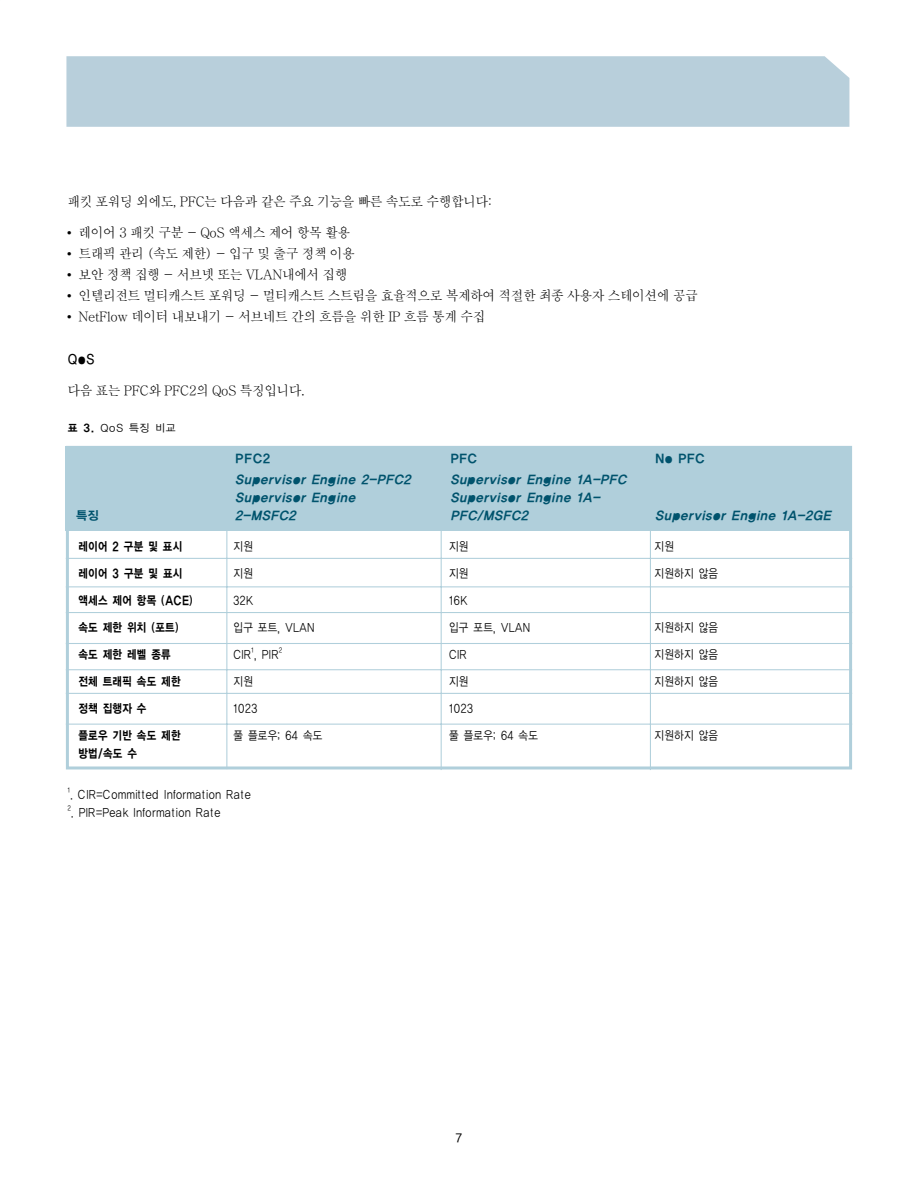
<style>
.page{position:relative;width:918px;height:1188px;background:#fff}
.page>*{position:absolute;margin:0;border:0;box-sizing:border-box;transform-origin:0 0}
.t1{font:500 13.5px "HY Sin Myeong Jo";letter-spacing:-.045em;color:#000;scale:.95 1}
.t2{font:13.5px "YGO13";color:#000;scale:.9 1}
.t3{font:12px "YGO12";letter-spacing:-.035em;color:#000;scale:.85 1}
.t4{font:italic 12px "YGO15";color:#00536d}
.t5{font:12px "YGO15";letter-spacing:-.04em;color:#000;scale:.85 1}
.t6{font:12px "YGO15";letter-spacing:-.055em;color:#00536d}
.t7{font:700 12px "HY Go Thic";color:#000}
.t8{font:10.5px "YGO12";letter-spacing:.005em;color:#000}
.s1{font-family:"YGO15"}
</style>
<div class="page">
<div style="left:66px;top:56px;width:783px;height:71px;background:#b8cfdb"></div>
<div style="left:66px;top:446px;width:786px;height:84px;background:#b0cfdb"></div>
<div style="left:66px;top:446px;width:786px;height:323px;border:3px solid #b0cfdb"></div>
<hr style="left:66px;top:612px;width:786px;height:1px;background:#b0cfdb">
<hr style="left:66px;top:558px;width:786px;height:1px;background:#b0cfdb">
<hr style="left:66px;top:586px;width:786px;height:1px;background:#b0cfdb">
<hr style="left:66px;top:643px;width:786px;height:1px;background:#b0cfdb">
<hr style="left:66px;top:693px;width:786px;height:1px;background:#b0cfdb">
<hr style="left:66px;top:724px;width:786px;height:1px;background:#b0cfdb">
<hr style="left:66px;top:669px;width:786px;height:1px;background:#b0cfdb">
<hr style="left:226px;top:473px;width:1px;height:296px;background:#b0cfdb">
<hr style="left:441px;top:473px;width:1px;height:297px;background:#b0cfdb">
<hr style="left:650px;top:473px;width:1px;height:297px;background:#b0cfdb">
<p class="t1" style="left:67px;top:196px;width:449px">패킷 포워딩 외에도, PFC는 다음과 같은 주요 기능을 빠른 속도로 수행합니다:</p>
<p class="t1" style="left:67px;top:227px;width:299px"><sup>●</sup> 레이어 3 패킷 구분 - QoS 액세스 제어 항목 활용</p>
<p class="t1" style="left:67px;top:248px;width:304px"><sup>●</sup> 트래픽 관리 (속도 제한) - 입구 및 출구 정책 이용</p>
<p class="t1" style="left:67px;top:269px;width:296px"><sup>●</sup> 보안 정책 집행 - 서브넷 또는 VLAN내에서 집행</p>
<p class="t1" style="left:67px;top:290px;width:665px"><sup>●</sup> 인텔리전트 멀티캐스트 포워딩 - 멀티캐스트 스트림을 효율적으로 복제하여 적절한 최종 사용자 스테이션에 공급</p>
<p class="t1" style="left:67px;top:311px;width:442px"><sup>●</sup> NetFlow 데이터 내보내기 - 서브네트 간의 흐름을 위한 IP 흐름 통계 수집</p>
<p class="t2" style="left:67px;top:353px;width:32px">QoS</p>
<p class="t1" style="left:67px;top:385px;width:252px">다음 표는 PFC와 PFC2의 QoS 특징입니다.</p>
<p class="t8" style="left:67px;top:423px;width:110px"><span class="s1">표 3.</span> QoS 특징 비교</p>
<p class="t6" style="left:235px;top:453px;width:37px">PFC2</p>
<p class="t6" style="left:450px;top:453px;width:29px">PFC</p>
<p class="t6" style="left:655px;top:453px;width:52px">No PFC</p>
<p class="t4" style="left:235px;top:474px;width:181px">Supervisor Engine 2-PFC2</p>
<p class="t4" style="left:450px;top:474px;width:181px">Supervisor Engine 1A-PFC</p>
<p class="t4" style="left:235px;top:492px;width:125px">Supervisor Engine</p>
<p class="t4" style="left:450px;top:492px;width:154px">Supervisor Engine 1A-</p>
<p class="t6" style="left:76px;top:510px;width:25px">특징</p>
<p class="t4" style="left:235px;top:510px;width:66px">2-MSFC2</p>
<p class="t4" style="left:450px;top:510px;width:83px">PFC/MSFC2</p>
<p class="t4" style="left:655px;top:510px;width:181px">Supervisor Engine 1A-2GE</p>
<p class="t5" style="left:78px;top:541px;width:124px">레이어 2 구분 및 표시</p>
<p class="t3" style="left:233px;top:541px;width:25px">지원</p>
<p class="t3" style="left:449px;top:541px;width:25px">지원</p>
<p class="t3" style="left:654px;top:541px;width:25px">지원</p>
<p class="t5" style="left:78px;top:568px;width:125px">레이어 3 구분 및 표시</p>
<p class="t3" style="left:233px;top:568px;width:25px">지원</p>
<p class="t3" style="left:449px;top:568px;width:25px">지원</p>
<p class="t3" style="left:654px;top:568px;width:77px">지원하지 않음</p>
<p class="t5" style="left:78px;top:595px;width:137px">액세스 제어 항목 (ACE)</p>
<p class="t3" style="left:233px;top:595px;width:25px">32K</p>
<p class="t3" style="left:449px;top:595px;width:24px">16K</p>
<p class="t5" style="left:78px;top:622px;width:120px">속도 제한 위치 (포트)</p>
<p class="t3" style="left:233px;top:622px;width:98px">입구 포트, VLAN</p>
<p class="t3" style="left:449px;top:622px;width:98px">입구 포트, VLAN</p>
<p class="t3" style="left:654px;top:622px;width:77px">지원하지 않음</p>
<p class="t5" style="left:78px;top:649px;width:111px">속도 제한 레벨 종류</p>
<p class="t3" style="left:233px;top:649px;width:60px">CIR<sup>1</sup>, PIR<sup>2</sup></p>
<p class="t3" style="left:449px;top:649px;width:23px">CIR</p>
<p class="t3" style="left:654px;top:649px;width:77px">지원하지 않음</p>
<p class="t5" style="left:78px;top:676px;width:122px">전체 트래픽 속도 제한</p>
<p class="t3" style="left:233px;top:676px;width:25px">지원</p>
<p class="t3" style="left:449px;top:676px;width:25px">지원</p>
<p class="t3" style="left:654px;top:676px;width:77px">지원하지 않음</p>
<p class="t5" style="left:78px;top:703px;width:82px">정책 집행자 수</p>
<p class="t3" style="left:233px;top:703px;width:30px">1023</p>
<p class="t3" style="left:449px;top:703px;width:30px">1023</p>
<p class="t5" style="left:78px;top:730px;width:122px">플로우 기반 속도 제한</p>
<p class="t3" style="left:233px;top:730px;width:107px">풀 플로우; 64 속도</p>
<p class="t3" style="left:449px;top:730px;width:107px">풀 플로우; 64 속도</p>
<p class="t3" style="left:654px;top:730px;width:77px">지원하지 않음</p>
<p class="t5" style="left:78px;top:748px;width:71px">방법/속도 수</p>
<p class="t3" style="left:67px;top:788px;width:218px"><sup>1</sup>. CIR=Committed Information Rate</p>
<p class="t3" style="left:67px;top:806px;width:182px"><sup>2</sup>. PIR=Peak Information Rate</p>
<p class="t7" style="left:455px;top:1133px;width:9px">7</p>
</div>
